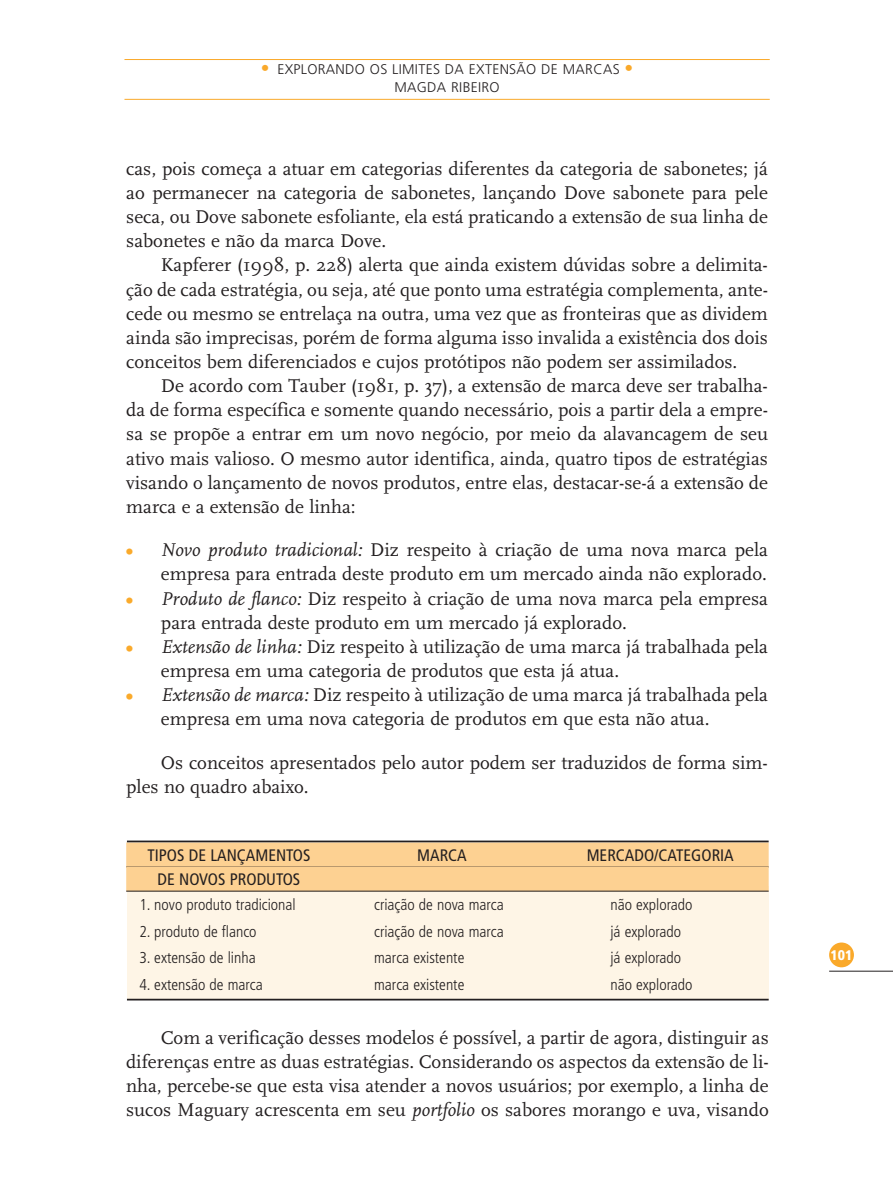
<style>
.page{position:relative;width:893px;height:1190px;background:#fff}
.page>*{position:absolute;margin:0;border:0;box-sizing:border-box;transform-origin:0 0}
.t1{font:19.25px/24.2px "FF Scala";color:#231f20;text-align:justify}
.t2{font:condensed 16.62px "Frutiger";color:#231f20}
.t3{font:300 condensed 15.75px/26.8px "Frutiger";color:#231f20}
.t4{font:300 14px/17.5px "Frutiger";letter-spacing:.02em;color:#231f20;text-align:center}
.t5{font:900 condensed 14px "Frutiger";color:#fff}
.s1{font-size:17.5px;color:#faa92a}
.s2{font-weight:700;color:#faaa2b}
.s3{font-style:italic}
</style>
<div class="page">
<div style="left:829px;top:943px;width:24px;height:24px;background:#faa92a;border-radius:50%"></div>
<hr style="left:829px;top:971px;width:63px;height:1px;background:#231f20">
<hr style="left:124px;top:99px;width:645px;height:1px;background:#faa92a">
<hr style="left:124px;top:59px;width:645px;height:1px;background:#faa92a">
<div style="left:127px;top:886px;width:641px;height:113px;background:#fef5e6"></div>
<div style="left:126px;top:842px;width:642px;height:25px;background:#fdd192"></div>
<div style="left:126px;top:867px;width:642px;height:24px;background:#fdd192"></div>
<hr style="left:126px;top:891px;width:642px;height:1px;background:#231f20">
<hr style="left:127px;top:841px;width:641px;height:1px;background:#231f20">
<hr style="left:127px;top:999px;width:641px;height:2px;background:#231f20">
<p class="t4" style="left:261px;top:62px;width:374px"><span class="s1">•</span> EXPLORANDO OS LIMITES DA EXTENSÃO DE MARCAS <span class="s1">•<br></span>MAGDA RIBEIRO</p>
<p class="t1" style="left:126px;top:158px;width:643px">cas, pois começa a atuar em categorias diferentes da categoria de sabonetes; já ao permanecer na categoria de sabonetes, lançando Dove sabonete para pele seca, ou Dove sabonete esfoliante, ela está praticando a extensão de sua linha de sabonetes e não da marca Dove.</p>
<p class="t1" style="left:126px;top:255px;width:643px;text-indent:35px">Kapferer (1998, p. 228) alerta que ainda existem dúvidas sobre a delimita&shy;ção de cada estratégia, ou seja, até que ponto uma estratégia complementa, ante&shy;cede ou mesmo se entrelaça na outra, uma vez que as fronteiras que as dividem ainda são imprecisas, porém de forma alguma isso invalida a existência dos dois conceitos bem diferenciados e cujos protótipos não podem ser assimilados.</p>
<p class="t1" style="left:126px;top:375px;width:643px;text-indent:35px">De acordo com Tauber (1981, p. 37), a extensão de marca deve ser trabalha&shy;da de forma específica e somente quando necessário, pois a partir dela a empre&shy;sa se propõe a entrar em um novo negócio, por meio da alavancagem de seu ativo mais valioso. O mesmo autor identifica, ainda, quatro tipos de estratégias visando o lançamento de novos produtos, entre elas, destacar-se-á a extensão de marca e a extensão de linha:</p>
<p class="t1" style="left:126px;top:540px;width:643px;text-align:right"><span class="s2">•</span> <span class="s3">Novo produto tradicional:</span> Diz respeito à criação de uma nova marca pela empresa para entrada deste produto em um mercado ainda não explorado.</p>
<p class="t1" style="left:161px;top:588px;width:608px;text-indent:-35px"><span class="s2">•</span> <span class="s3">Produto de flanco:</span> Diz respeito à criação de uma nova marca pela empresa para entrada deste produto em um mercado já explorado.</p>
<p class="t1" style="left:161px;top:636px;width:608px;text-indent:-35px"><span class="s2">•</span> <span class="s3">Extensão de linha:</span> Diz respeito à utilização de uma marca já trabalhada pela empresa em uma categoria de produtos que esta já atua.</p>
<p class="t1" style="left:161px;top:684px;width:608px;text-indent:-35px"><span class="s2">•</span> <span class="s3">Extensão de marca:</span> Diz respeito à utilização de uma marca já trabalhada pela empresa em uma nova categoria de produtos em que esta não atua.</p>
<p class="t1" style="left:126px;top:752px;width:643px;text-indent:35px">Os conceitos apresentados pelo autor podem ser traduzidos de forma sim&shy;ples no quadro abaixo.</p>
<p class="t2" style="left:147px;top:849px;width:164px">TIPOS DE LANÇAMENTOS</p>
<p class="t2" style="left:417px;top:849px;width:51px">MARCA</p>
<p class="t2" style="left:586px;top:849px;width:149px">MERCADO/CATEGORIA</p>
<p class="t2" style="left:158px;top:873px;width:144px">DE NOVOS PRODUTOS</p>
<p class="t3" style="left:139px;top:892px;width:158px">1. novo produto tradicional</p>
<p class="t3" style="left:139px;top:919px;width:119px">2. produto de flanco</p>
<p class="t3" style="left:139px;top:946px;width:118px">3. extensão de linha</p>
<p class="t3" style="left:139px;top:972px;width:125px">4. extensão de marca</p>
<p class="t3" style="left:374px;top:892px;width:131px">criação de nova marca criação de nova marca marca existente<br>marca existente</p>
<p class="t3" style="left:610px;top:892px;width:84px">não explorado já explorado já explorado não explorado</p>
<p class="t1" style="left:126px;top:1027px;width:644px;text-indent:35px">Com a verificação desses modelos é possível, a partir de agora, distinguir as diferenças entre as duas estratégias. Considerando os aspectos da extensão de li&shy;nha, percebe-se que esta visa atender a novos usuários; por exemplo, a linha de sucos Maguary acrescenta em seu <span class="s3">portfolio</span> os sabores morango e uva, visando</p>
<p class="t5" style="left:830px;top:949px;width:23px">101</p>
</div>
